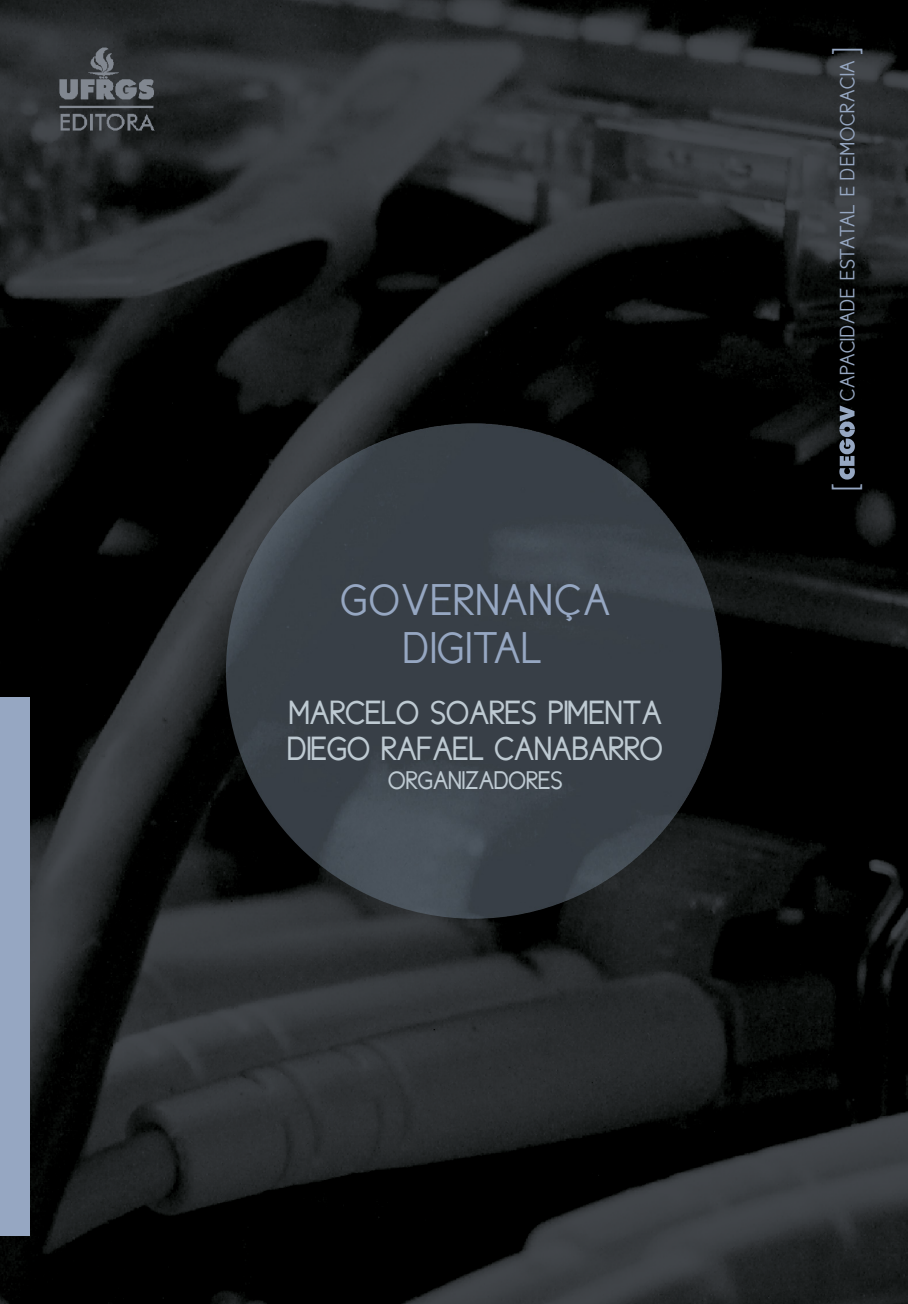
<style>
.page{position:relative;width:908px;height:1304px;background:#fff}
.page>*{position:absolute;margin:0;border:0;box-sizing:border-box;transform-origin:0 0}
.t1{font:45px/48px "New Cicle Fina,Bold";letter-spacing:.02em;color:#96a7c2;text-align:center}
.t2{font:700 34px/36.2px "Cicle Gordita";letter-spacing:-.015em;color:#becad2}
.t3{font:32.4px "advent Lt 3";color:#96a7c2}
.t4{font:700 25.8px "Cicle Gordita";letter-spacing:-.015em;color:#becad2}
.t5{font:21px "New Cicle Fina,Bold";letter-spacing:.025em;color:#96a7c2}
.s1{font-family:"advent Lt 3";font-size:32.4px}
</style>
<div class="page">
<img style="left:0;top:0;width:907px;height:1304px">
<svg style="left:60px;top:48px;width:94px;height:51px;background:#4d5156"></svg>
<hr style="left:59px;top:106px;width:93px;height:1px;background:#9d9d9c">
<img style="left:226px;top:423px;width:495px;height:496px;border-radius:248px">
<svg style="left:839px;top:405px;width:15px;height:75px"></svg>
<div style="left:0;top:697px;width:29px;height:539px;background:#96a7c2"></div>
<h1 class="t1" style="left:341px;top:575px;width:271px">GOVERNANÇA<br>DIGITAL</h1>
<p class="t2" style="left:287px;top:694px;width:377px">MARCELO SOARES PIMENTA<br>DIEGO RAFAEL CANABARRO</p>
<p class="t4" style="left:388px;top:767px;width:176px">ORGANIZADORES</p>
<p class="t5" style="left:835px;top:401px;width:357px;rotate:-90deg">CAPACIDADE ESTATAL E DEMOCRACIA <span class="s1">]</span></p>
<p class="t3" style="left:825px;top:492px;width:10px;rotate:-90deg">[</p>
</div>
